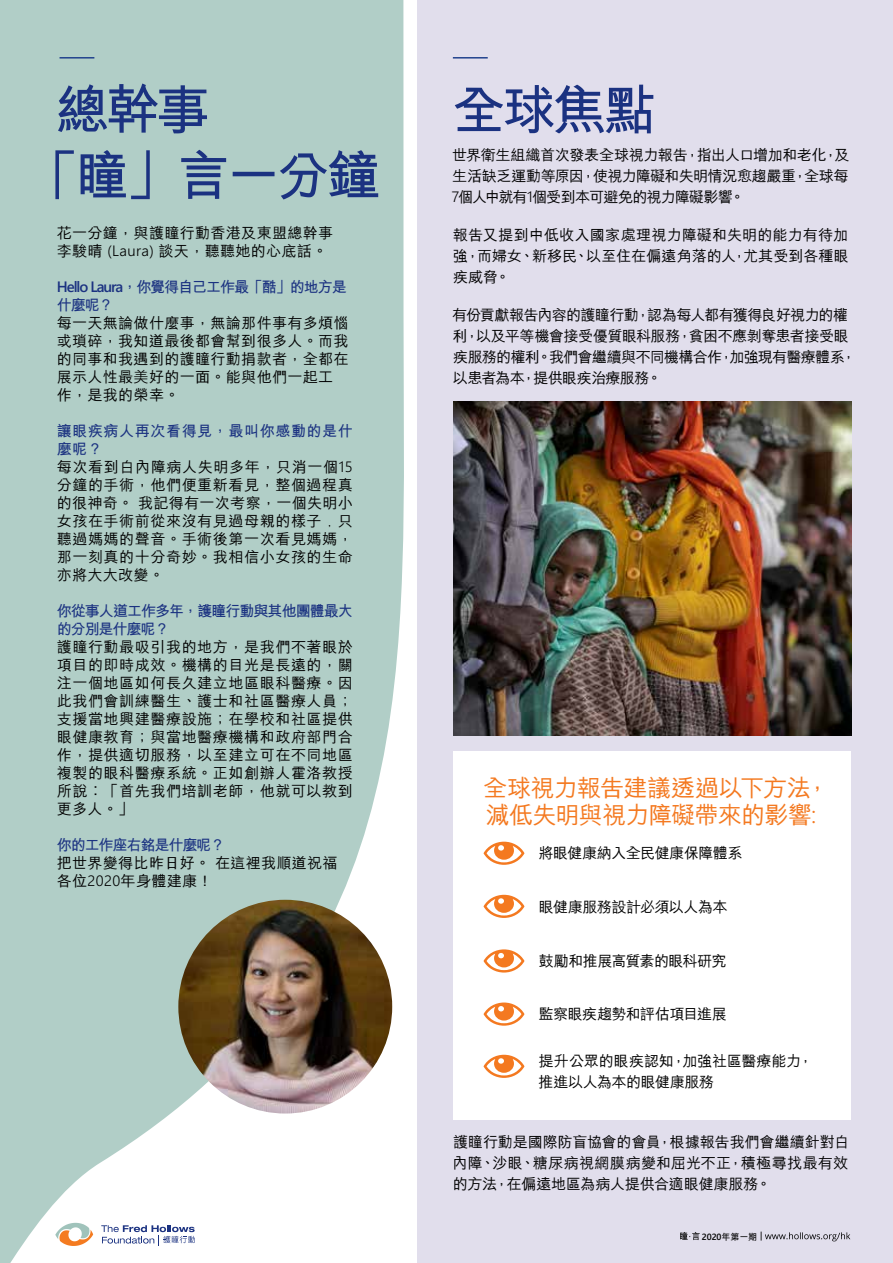
<style>
.page{position:relative;width:893px;height:1263px;background:#fff}
.page>*{position:absolute;margin:0;border:0;box-sizing:border-box;transform-origin:0 0}
.t1{font:700 54px "Microsoft M Hei";letter-spacing:-.07em;color:#1b3281}
.t2{font:24px/27px "Microsoft M Hei";letter-spacing:-.03em;color:#f47920}
.t3{font:15px/18px "Microsoft M Hei";letter-spacing:.01em;color:#000;text-align:justify}
.t4{font:15px/21px "Microsoft M Hei";letter-spacing:-.04em;color:#000}
.t5{font:700 15px/18px "Microsoft M Hei";letter-spacing:-.07em;color:#1b3281}
.t6{font:15px "Microsoft M Hei";letter-spacing:-.035em;color:#000}
.t7{font:15px/21px "Microsoft M Hei";letter-spacing:-.02em;color:#000}
.t8{font:700 15px/18px "Microsoft M Hei";letter-spacing:.04em;color:#1b3281}
.t9{font:15px "Microsoft M Hei";letter-spacing:-.045em;color:#000}
.t10{font:700 9px "Microsoft M Hei";letter-spacing:-.01em;color:#000}
</style>
<div class="page">
<svg style="left:0;top:0;width:418px;height:1263px;fill:#b1cec7"></svg>
<div style="left:418px;top:0;width:475px;height:1263px;background:#e1deec"></div>
<img style="left:178px;top:900px;width:214px;height:213px;border-radius:107px">
<hr style="left:60px;top:57px;width:34px;height:2px;background:#21428d">
<hr style="left:453px;top:57px;width:35px;height:2px;background:#21428d">
<img style="left:454px;top:401px;width:397px;height:335px">
<div style="left:453px;top:751px;width:397px;height:368px;background:#fff"></div>
<svg style="left:483px;top:842px;width:41px;height:23px"></svg>
<svg style="left:483px;top:949px;width:41px;height:23px"></svg>
<svg style="left:483px;top:895px;width:41px;height:23px"></svg>
<svg style="left:483px;top:1002px;width:41px;height:24px"></svg>
<svg style="left:483px;top:1055px;width:41px;height:23px"></svg>
<svg style="left:55px;top:1223px;width:38px;height:23px"></svg>
<svg style="left:101px;top:1225px;width:94px;height:20px"></svg>
<svg style="left:680px;top:1232px;width:20px;height:8px"></svg>
<svg style="left:761px;top:1231px;width:89px;height:10px"></svg>
<h1 class="t1" style="left:55px;top:71px;width:156px">總幹事</h1>
<h1 class="t1" style="left:452px;top:71px;width:206px">全球焦點</h1>
<h1 class="t1" style="left:25px;top:136px;width:357px">「瞳」言一分鐘</h1>
<p class="t3" style="left:451px;top:143px;width:399px;line-height:21px">世界衛生組織首次發表全球視力報告，指出人口增加和老化，及生活缺乏運動等原因，使視力障礙和失明情況愈趨嚴重，全球每7個人中就有1個受到本可避免的視力障礙影響。</p>
<p class="t3" style="left:453px;top:223px;width:397px;line-height:21px">報告又提到中低收入國家處理視力障礙和失明的能力有待加強，而婦女、新移民、以至住在偏遠角落的人，尤其受到各種眼疾威脅。</p>
<p class="t4" style="left:452px;top:303px;width:406px">有份貢獻報告內容的護瞳行動，認為每人都有獲得良好視力的權利，以及平等機會接受優質眼科服務，貧困不應剝奪患者接受眼疾服務的權利。我們會繼續與不同機構合作，加強現有醫療體系，以患者為本，提供眼疾治療服務。</p>
<p class="t3" style="left:57px;top:223px;width:278px">花一分鐘，與護瞳行動香港及東盟總幹事李駿晴 (Laura) 談天，聽聽她的心底話。</p>
<p class="t5" style="left:57px;top:277px;width:291px">Hello Laura，你覺得自己工作最「酷」的地方是什麼呢？</p>
<p class="t3" style="left:57px;top:313px;width:293px;text-align:left">每一天無論做什麼事，無論那件事有多煩惱或瑣碎，我知道最後都會幫到很多人。而我的同事和我遇到的護瞳行動捐款者，全都在展示人性最美好的一面。能與他們一起工作，是我的榮幸。</p>
<p class="t8" style="left:57px;top:421px;width:298px">讓眼疾病人再次看得見，最叫你感動的是什麼呢？</p>
<p class="t3" style="left:57px;top:457px;width:298px">每次看到白內障病人失明多年，只消一個15分鐘的手術，他們便重新看見，整個過程真的很神奇。 我記得有一次考察，一個失明小女孩在手術前從來沒有見過母親的樣子﹐只聽過媽媽的聲音。手術後第一次看見媽媽，那一刻真的十分奇妙。我相信小女孩的生命亦將大大改變。</p>
<p class="t5" style="left:57px;top:601px;width:298px">你從事人道工作多年，護瞳行動與其他團體最大的分別是什麼呢？</p>
<p class="t3" style="left:57px;top:637px;width:298px">護瞳行動最吸引我的地方，是我們不著眼於項目的即時成效。機構的目光是長遠的，關注一個地區如何長久建立地區眼科醫療。因此我們會訓練醫生、護士和社區醫療人員；支援當地興建醫療設施；在學校和社區提供眼健康教育；與當地醫療機構和政府部門合作，提供適切服務，以至建立可在不同地區複製的眼科醫療系統。正如創辦人霍洛教授所說︰「首先我們培訓老師，他就可以教到更多人。」</p>
<p class="t5" style="left:57px;top:835px;width:170px">你的工作座右銘是什麼呢？</p>
<p class="t3" style="left:57px;top:853px;width:282px">把世界變得比昨日好。 在這裡我順道祝福各位2020年身體建康！</p>
<h2 class="t2" style="left:483px;top:773px;width:348px">全球視力報告建議透過以下方法，減低失明與視力障礙帶來的影響:</h2>
<p class="t6" style="left:538px;top:843px;width:205px">將眼健康納入全民健康保障體系</p>
<p class="t6" style="left:539px;top:896px;width:190px">眼健康服務設計必須以人為本</p>
<p class="t9" style="left:539px;top:950px;width:189px">鼓勵和推展高質素的眼科研究</p>
<p class="t6" style="left:539px;top:1004px;width:190px">監察眼疾趨勢和評估項目進展</p>
<p class="t7" style="left:538px;top:1049px;width:276px">提升公眾的眼疾認知，加強社區醫療能力，推進以人為本的眼健康服務</p>
<p class="t3" style="left:452px;top:1130px;width:398px;line-height:21px">護瞳行動是國際防盲協會的會員，根據報告我們會繼續針對白內障、沙眼、糖尿病視網膜病變和屈光不正，積極尋找最有效的方法，在偏遠地區為病人提供合適眼健康服務。</p>
<p class="t10" style="left:702px;top:1230px;width:57px">2020年第一期</p>
</div>
